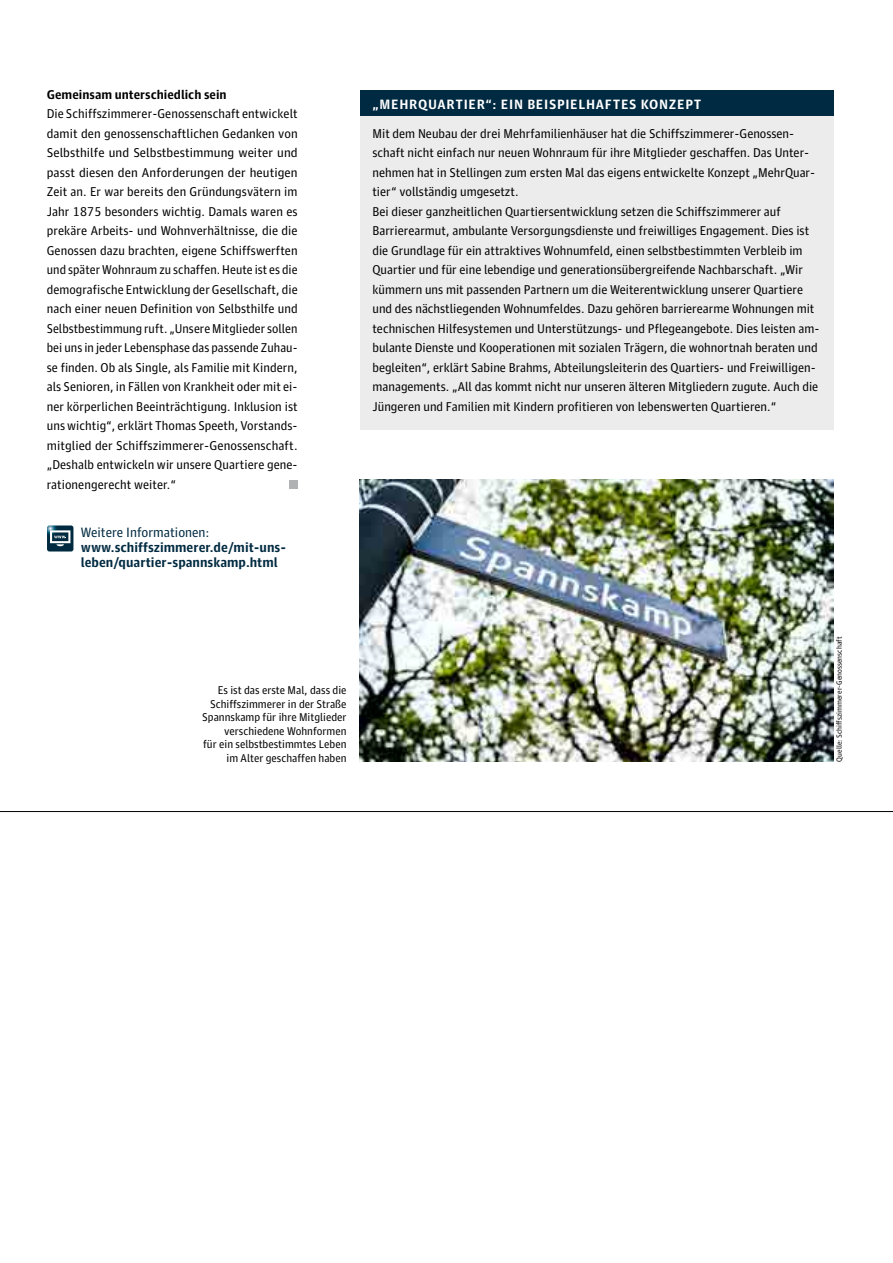
<style>
.page{position:relative;width:893px;height:1263px;background:#fff}
.page>*{position:absolute;margin:0;border:0;box-sizing:border-box;transform-origin:0 0}
.t1{font:700 13.5px/15px "Guardian Agate Sans 1";color:#002a41}
.t2{font:700 13.5px "Guardian Agate Sans 1";letter-spacing:.05em;color:#fff}
.t3{font:13.5px "Guardian Agate Sans 1";color:#002a41}
.t4{font:12.75px/19.5px "Guardian Agate Sans 1";color:#000;text-align:justify}
.t5{font:700 12.75px "Guardian Agate Sans 1";color:#000}
.t6{font:11.25px/13.5px "Guardian Agate Sans 1";color:#000;text-align:right}
.t7{font:7.5px "Guardian Agate Sans 1";color:#000}
</style>
<div class="page">
<div style="left:289px;top:480px;width:9px;height:9px;background:#b1b2b3"></div>
<img style="left:360px;top:479px;width:473px;height:283px">
<div style="left:360px;top:111px;width:473px;height:319px;background:#ececec"></div>
<div style="left:360px;top:91px;width:473px;height:25px;background:#002a41"></div>
<hr style="left:0;top:811px;width:893px;height:1px;background:#000">
<svg style="left:47px;top:525px;width:26px;height:26px"></svg>
<p class="t5" style="left:47px;top:85px;width:181px">Gemeinsam unterschiedlich sein</p>
<p class="t4" style="left:47px;top:103px;width:252px">Die Schiffszimmerer-Genossenschaft entwickelt damit den genossenschaftlichen Gedanken von Selbsthilfe und Selbstbestimmung weiter und passt diesen den Anforderungen der heutigen Zeit an. Er war bereits den Gründungsvätern im Jahr 1875 besonders wichtig. Damals waren es prekäre Arbeits- und Wohnverhältnisse, die die Genossen dazu brachten, eigene Schiffswerften und später Wohnraum zu schaffen. Heute ist es die demografische Entwicklung der Gesellschaft, die nach einer neuen Definition von Selbsthilfe und Selbstbestimmung ruft. „Unsere Mitglieder sollen bei uns in jeder Lebensphase das passende Zuhau&shy;se finden. Ob als Single, als Familie mit Kindern, als Senioren, in Fällen von Krankheit oder mit ei&shy;ner körperlichen Beeinträchtigung. Inklusion ist uns wichtig“, erklärt Thomas Speeth, Vorstands&shy;mitglied der Schiffszimmerer-Genossenschaft. „Deshalb entwickeln wir unsere Quartiere gene&shy;rationengerecht weiter.“</p>
<p class="t3" style="left:81px;top:523px;width:130px">Weitere Informationen:</p>
<p class="t1" style="left:81px;top:539px;width:207px">www.schiffszimmerer.de/mit-uns&shy;leben/quartier-spannskamp.html</p>
<p class="t2" style="left:372px;top:95px;width:330px">„MEHRQUARTIER“: EIN BEISPIELHAFTES KONZEPT</p>
<p class="t4" style="left:372px;top:122px;width:449px;text-align:left">Mit dem Neubau der drei Mehrfamilienhäuser hat die Schiffszimmerer-Genossen&shy;schaft nicht einfach nur neuen Wohnraum für ihre Mitglieder geschaffen. Das Unter&shy;nehmen hat in Stellingen zum ersten Mal das eigens entwickelte Konzept „MehrQuar&shy;tier“ vollständig umgesetzt.<br>Bei dieser ganzheitlichen Quartiersentwicklung setzen die Schiffszimmerer auf Barrierearmut, ambulante Versorgungsdienste und freiwilliges Engagement. Dies ist die Grundlage für ein attraktives Wohnumfeld, einen selbstbestimmten Verbleib im Quartier und für eine lebendige und generationsübergreifende Nachbarschaft. „Wir kümmern uns mit passenden Partnern um die Weiterentwicklung unserer Quartiere und des nächstliegenden Wohnumfeldes. Dazu gehören barrierearme Wohnungen mit technischen Hilfesystemen und Unterstützungs- und Pflegeangebote. Dies leisten am&shy;bulante Dienste und Kooperationen mit sozialen Trägern, die wohnortnah beraten und begleiten“, erklärt Sabine Brahms, Abteilungsleiterin des Quartiers- und Freiwilligen&shy;managements. „All das kommt nicht nur unseren älteren Mitgliedern zugute. Auch die Jüngeren und Familien mit Kindern profitieren von lebenswerten Quartieren.“</p>
<p class="t6" style="left:202px;top:683px;width:146px">Es ist das erste Mal, dass die<br>Schiffszimmerer in der Straße<br>Spannskamp für ihre Mitglieder verschiedene Wohnformen<br>für ein selbstbestimmtes Leben im Alter geschaffen haben</p>
<p class="t7" style="left:834px;top:762px;width:126px;rotate:-90deg">Quelle: Schiffszimmerer-Genossenschaft</p>
</div>
